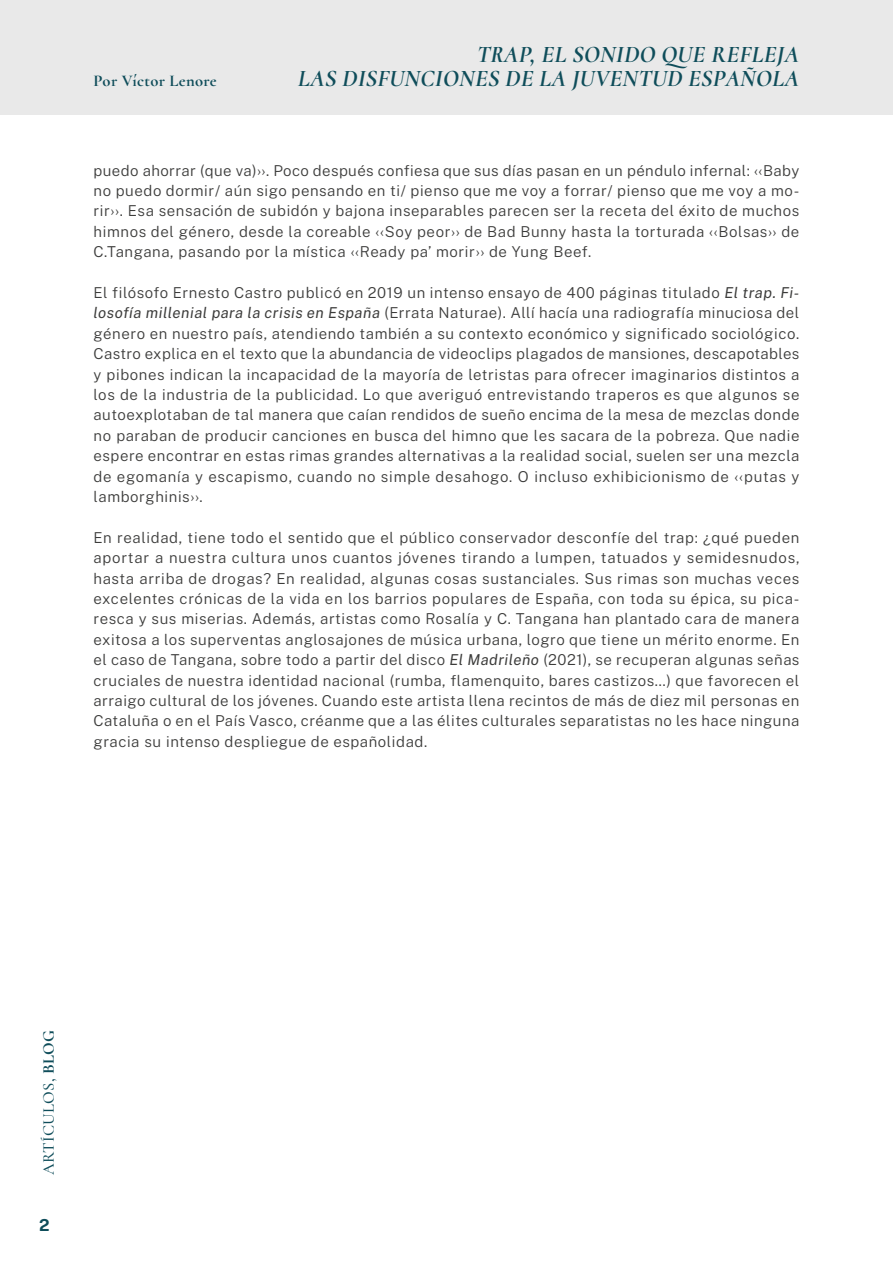
<style>
.page{position:relative;width:893px;height:1263px;background:#fff}
.page>*{position:absolute;margin:0;border:0;box-sizing:border-box;transform-origin:0 0}
.t1{font:italic 700 24px "Cormorant";letter-spacing:.01em;color:#0f4d5a}
.t2{font:700 16.5px "Cormorant";letter-spacing:.02em;color:#0f4d5a}
.t3{font:500 16.5px "Cormorant";letter-spacing:.02em;color:#0f4d5a}
.t4{font:700 16.5px "Public Sans";color:#0f4d5a}
.t5{font:300 15px/20.4px "Public Sans";letter-spacing:.04em;color:#3c3c3b;text-align:justify}
.s1{font-weight:400;font-style:italic}
.s2{font-weight:700}
</style>
<div class="page">
<div style="left:0;top:0;width:893px;height:114px;background:#e9e9e9"></div>
<h1 class="t1" style="left:477px;top:35px;width:324px">TRAP, EL SONIDO QUE REFLEJA</h1>
<p class="t2" style="left:94px;top:71px;width:125px">Por Víctor Lenore</p>
<h1 class="t1" style="left:298px;top:59px;width:503px">LAS DISFUNCIONES DE LA JUVENTUD ESPAÑOLA</h1>
<p class="t5" style="left:94px;top:159px;width:707px">puedo ahorrar (que va)››. Poco después confiesa que sus días pasan en un péndulo infernal: ‹‹Baby no puedo dormir/ aún sigo pensando en ti/ pienso que me voy a forrar/ pienso que me voy a mo&shy;rir››. Esa sensación de subidón y bajona inseparables parecen ser la receta del éxito de muchos himnos del género, desde la coreable ‹‹Soy peor›› de Bad Bunny hasta la torturada ‹‹Bolsas›› de C.Tangana, pasando por la mística ‹‹Ready pa’ morir›› de Yung Beef.</p>
<p class="t5" style="left:94px;top:282px;width:707px">El filósofo Ernesto Castro publicó en 2019 un intenso ensayo de 400 páginas titulado <span class="s1">El trap. Fi&shy;losofía millenial para la crisis en España</span> (Errata Naturae). Allí hacía una radiografía minuciosa del género en nuestro país, atendiendo también a su contexto económico y significado sociológico.<br>Castro explica en el texto que la abundancia de videoclips plagados de mansiones, descapotables y pibones indican la incapacidad de la mayoría de letristas para ofrecer imaginarios distintos a los de la industria de la publicidad. Lo que averiguó entrevistando traperos es que algunos se autoexplotaban de tal manera que caían rendidos de sueño encima de la mesa de mezclas donde no paraban de producir canciones en busca del himno que les sacara de la pobreza. Que nadie espere encontrar en estas rimas grandes alternativas a la realidad social, suelen ser una mezcla de egomanía y escapismo, cuando no simple desahogo. O incluso exhibicionismo de ‹‹putas y lamborghinis››.</p>
<p class="t5" style="left:94px;top:526px;width:707px">En realidad, tiene todo el sentido que el público conservador desconfíe del trap: ¿qué pueden aportar a nuestra cultura unos cuantos jóvenes tirando a lumpen, tatuados y semidesnudos, hasta arriba de drogas? En realidad, algunas cosas sustanciales. Sus rimas son muchas veces excelentes crónicas de la vida en los barrios populares de España, con toda su épica, su pica&shy;resca y sus miserias. Además, artistas como Rosalía y C. Tangana han plantado cara de manera exitosa a los superventas anglosajones de música urbana, logro que tiene un mérito enorme. En el caso de Tangana, sobre todo a partir del disco <span class="s1">El Madrileño</span> (2021), se recuperan algunas señas cruciales de nuestra identidad nacional (rumba, flamenquito, bares castizos…) que favorecen el arraigo cultural de los jóvenes. Cuando este artista llena recintos de más de diez mil personas en Cataluña o en el País Vasco, créanme que a las élites culturales separatistas no les hace ninguna gracia su intenso despliegue de españolidad.</p>
<p class="t3" style="left:39px;top:1175px;width:147px;rotate:-90deg">ARTÍCULOS, <span class="s2">BLOG</span></p>
<p class="t4" style="left:39px;top:1213px;width:12px">2</p>
</div>
